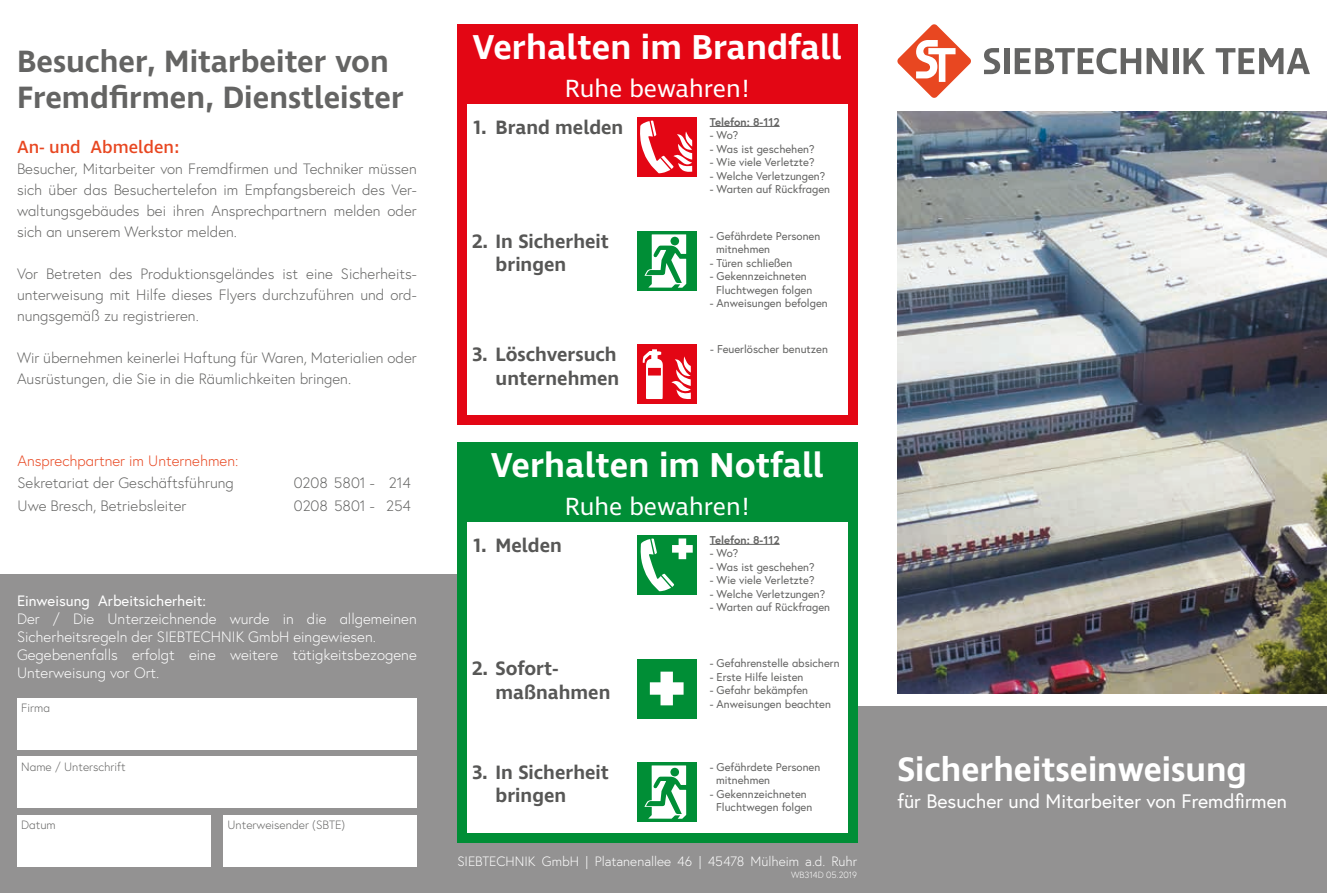
<style>
.page{position:relative;width:1327px;height:893px;background:#fff}
.page>*{position:absolute;margin:0;border:0;box-sizing:border-box;transform-origin:0 0}
.t1{font:600 35.25px "Ingra";color:#fff}
.t2{font:600 34.5px "Ingra";color:#fff}
.t3{font:600 31.5px/36px "Ingra";color:#646463}
.t4{font:25.35px "Ingra";color:#fff}
.t5{font:600 19.8px/23.7px "Ingra";color:#575756}
.t6{font:19.5px "Europa";color:#fff}
.t7{font:500 18px "Ingra";color:#e84721}
.t8{font:300 15px/21px "Europa";color:#646463;text-align:justify}
.t9{font:300 15px/18px "Europa";color:#fff}
.t10{font:300 15px "Europa";color:#e84721}
.t11{font:15px "Europa";color:#fff}
.t12{font:300 13.5px "Europa";color:#fff}
.t13{font:300 12px "Europa";color:#646463}
.t14{font:11.25px/13.5px "Europa";color:#646463}
.t15{font:700 11.25px "Europa";color:#646463}
.t16{font:300 9px "Europa";color:#fff}
</style>
<div class="page">
<div style="left:0;top:707px;width:1327px;height:186px;background:#939292"></div>
<img style="left:897px;top:112px;width:430px;height:581px">
<svg style="left:984px;top:48px;width:16px;height:26px"></svg>
<div style="left:1004px;top:48px;width:5px;height:26px;background:#646463"></div>
<svg style="left:1014px;top:48px;width:153px;height:26px"></svg>
<div style="left:1173px;top:48px;width:5px;height:26px;background:#646463"></div>
<svg style="left:1183px;top:48px;width:22px;height:26px"></svg>
<svg style="left:1215px;top:48px;width:95px;height:26px"></svg>
<svg style="left:897px;top:24px;width:74px;height:74px"></svg>
<div style="left:0;top:574px;width:840px;height:319px;background:#939292"></div>
<div style="left:17px;top:698px;width:400px;height:51px;background:#fff"></div>
<div style="left:17px;top:757px;width:400px;height:51px;background:#fff"></div>
<div style="left:17px;top:815px;width:193px;height:51px;background:#fff"></div>
<div style="left:223px;top:815px;width:194px;height:51px;background:#fff"></div>
<div style="left:457px;top:24px;width:400px;height:400px;background:#e30614"></div>
<div style="left:467px;top:104px;width:380px;height:310px;background:#fff"></div>
<div style="left:637px;top:117px;width:59px;height:60px;background:#e30614"></div>
<svg style="left:640px;top:120px;width:52px;height:53px"></svg>
<hr style="left:710px;top:126px;width:69px;height:1px;background:#646463">
<div style="left:637px;top:231px;width:59px;height:60px;background:#008e36"></div>
<svg style="left:644px;top:234px;width:42px;height:54px"></svg>
<div style="left:637px;top:344px;width:59px;height:60px;background:#e30614"></div>
<svg style="left:643px;top:349px;width:20px;height:50px"></svg>
<svg style="left:671px;top:356px;width:20px;height:43px"></svg>
<div style="left:457px;top:442px;width:400px;height:400px;background:#008e36"></div>
<div style="left:467px;top:522px;width:380px;height:310px;background:#fff"></div>
<hr style="left:710px;top:544px;width:69px;height:1px;background:#646463">
<div style="left:637px;top:535px;width:59px;height:60px;background:#008e36"></div>
<svg style="left:640px;top:538px;width:53px;height:53px"></svg>
<div style="left:637px;top:762px;width:59px;height:60px;background:#008e36"></div>
<svg style="left:644px;top:765px;width:42px;height:54px"></svg>
<div style="left:637px;top:659px;width:59px;height:59px;background:#008e36"></div>
<svg style="left:650px;top:672px;width:33px;height:33px"></svg>
<h3 class="t3" style="left:17px;top:45px;width:388px">Besucher, Mitarbeiter von<br>Fremdfirmen, Dienstleister</h3>
<p class="t7" style="left:17px;top:136px;width:164px">An- und Abmelden:</p>
<p class="t8" style="left:17px;top:158px;width:401px">Besucher, Mitarbeiter von Fremdfirmen und Techniker müssen sich über das Besuchertelefon im Empfangsbereich des Ver&shy;waltungsgebäudes bei ihren Ansprechpartnern melden oder sich an unserem Werkstor melden.</p>
<p class="t8" style="left:17px;top:263px;width:401px">Vor Betreten des Produktionsgeländes ist eine Sicherheits&shy;unterweisung mit Hilfe dieses Flyers durchzuführen und ord&shy;nungsgemäß zu registrieren.</p>
<p class="t8" style="left:17px;top:347px;width:401px">Wir übernehmen keinerlei Haftung für Waren, Materialien oder<br>Ausrüstungen, die Sie in die Räumlichkeiten bringen.</p>
<p class="t10" style="left:18px;top:451px;width:222px">Ansprechpartner im Unternehmen:</p>
<p class="t8" style="left:18px;top:472px;width:218px">Sekretariat der Geschäftsführung</p>
<p class="t8" style="left:294px;top:472px;width:119px">0208 5801 - 214</p>
<p class="t8" style="left:18px;top:495px;width:170px">Uwe Bresch, Betriebsleiter</p>
<p class="t8" style="left:294px;top:495px;width:119px">0208 5801 - 254</p>
<p class="t11" style="left:17px;top:591px;width:190px">Einweisung Arbeitsicherheit:</p>
<p class="t9" style="left:17px;top:610px;width:401px">Der / Die Unterzeichnende wurde in die allgemeinen Sicherheitsregeln der SIEBTECHNIK GmbH eingewiesen.<br>Gegebenenfalls erfolgt eine weitere tätigkeitsbezogene Unterweisung vor Ort.</p>
<p class="t13" style="left:21px;top:700px;width:30px">Firma</p>
<p class="t13" style="left:21px;top:759px;width:106px">Name / Unterschrift</p>
<p class="t13" style="left:21px;top:817px;width:36px">Datum</p>
<p class="t13" style="left:227px;top:817px;width:119px">Unterweisender (SBTE)</p>
<h1 class="t1" style="left:472px;top:25px;width:370px">Verhalten im Brandfall</h1>
<h3 class="t4" style="left:565px;top:72px;width:186px">Ruhe bewahren!</h3>
<h3 class="t5" style="left:473px;top:116px;width:151px">1. Brand melden</h3>
<p class="t15" style="left:710px;top:114px;width:71px">Telefon: 8-112</p>
<p class="t14" style="left:710px;top:128px;width:30px">- Wo?</p>
<p class="t14" style="left:710px;top:142px;width:106px">- Was ist geschehen?</p>
<p class="t14" style="left:710px;top:155px;width:106px">- Wie viele Verletzte?</p>
<p class="t14" style="left:710px;top:169px;width:117px">- Welche Verletzungen?</p>
<p class="t14" style="left:710px;top:182px;width:122px">- Warten auf Rückfragen</p>
<h3 class="t5" style="left:495px;top:230px;width:115px;text-indent:-23px">2. In Sicherheit bringen</h3>
<p class="t14" style="left:716px;top:229px;width:106px;text-indent:-6px">- Gefährdete Personen mitnehmen</p>
<p class="t14" style="left:710px;top:256px;width:84px">- Türen schließen</p>
<p class="t14" style="left:710px;top:269px;width:104px;text-align:center">- Gekennzeichneten<br>Fluchtwegen folgen</p>
<p class="t14" style="left:710px;top:297px;width:120px">- Anweisungen befolgen</p>
<h3 class="t5" style="left:472px;top:343px;width:148px;text-align:right">3. Löschversuch unternehmen</h3>
<p class="t14" style="left:710px;top:342px;width:119px">- Feuerlöscher benutzen</p>
<h1 class="t1" style="left:491px;top:443px;width:334px">Verhalten im Notfall</h1>
<h3 class="t4" style="left:565px;top:490px;width:186px">Ruhe bewahren!</h3>
<h3 class="t5" style="left:473px;top:534px;width:90px">1. Melden</h3>
<p class="t15" style="left:710px;top:532px;width:71px">Telefon: 8-112</p>
<p class="t14" style="left:710px;top:546px;width:30px">- Wo?</p>
<p class="t14" style="left:710px;top:560px;width:106px">- Was ist geschehen?</p>
<p class="t14" style="left:710px;top:573px;width:106px">- Wie viele Verletzte?</p>
<p class="t14" style="left:710px;top:587px;width:117px">- Welche Verletzungen?</p>
<p class="t14" style="left:710px;top:600px;width:122px">- Warten auf Rückfragen</p>
<h3 class="t5" style="left:495px;top:658px;width:116px;text-indent:-23px">2. Sofort&shy;maßnahmen</h3>
<p class="t14" style="left:710px;top:656px;width:131px">- Gefahrenstelle absichern</p>
<p class="t14" style="left:710px;top:670px;width:95px">- Erste Hilfe leisten</p>
<p class="t14" style="left:710px;top:683px;width:100px">- Gefahr bekämpfen</p>
<p class="t14" style="left:710px;top:697px;width:123px">- Anweisungen beachten</p>
<h3 class="t5" style="left:495px;top:761px;width:115px;text-indent:-23px">3. In Sicherheit bringen</h3>
<p class="t14" style="left:716px;top:760px;width:106px;text-indent:-6px">- Gefährdete Personen mitnehmen</p>
<p class="t14" style="left:710px;top:787px;width:104px;text-align:center">- Gekennzeichneten<br>Fluchtwegen folgen</p>
<p class="t12" style="left:457px;top:853px;width:401px">SIEBTECHNIK GmbH | Platanenallee 46 | 45478 Mülheim a.d. Ruhr</p>
<p class="t16" style="left:791px;top:869px;width:68px">WB314D 05.2019</p>
<h2 class="t2" style="left:897px;top:748px;width:351px">Sicherheitseinweisung</h2>
<h3 class="t6" style="left:897px;top:789px;width:391px">für Besucher und Mitarbeiter von Fremdfirmen</h3>
</div>
